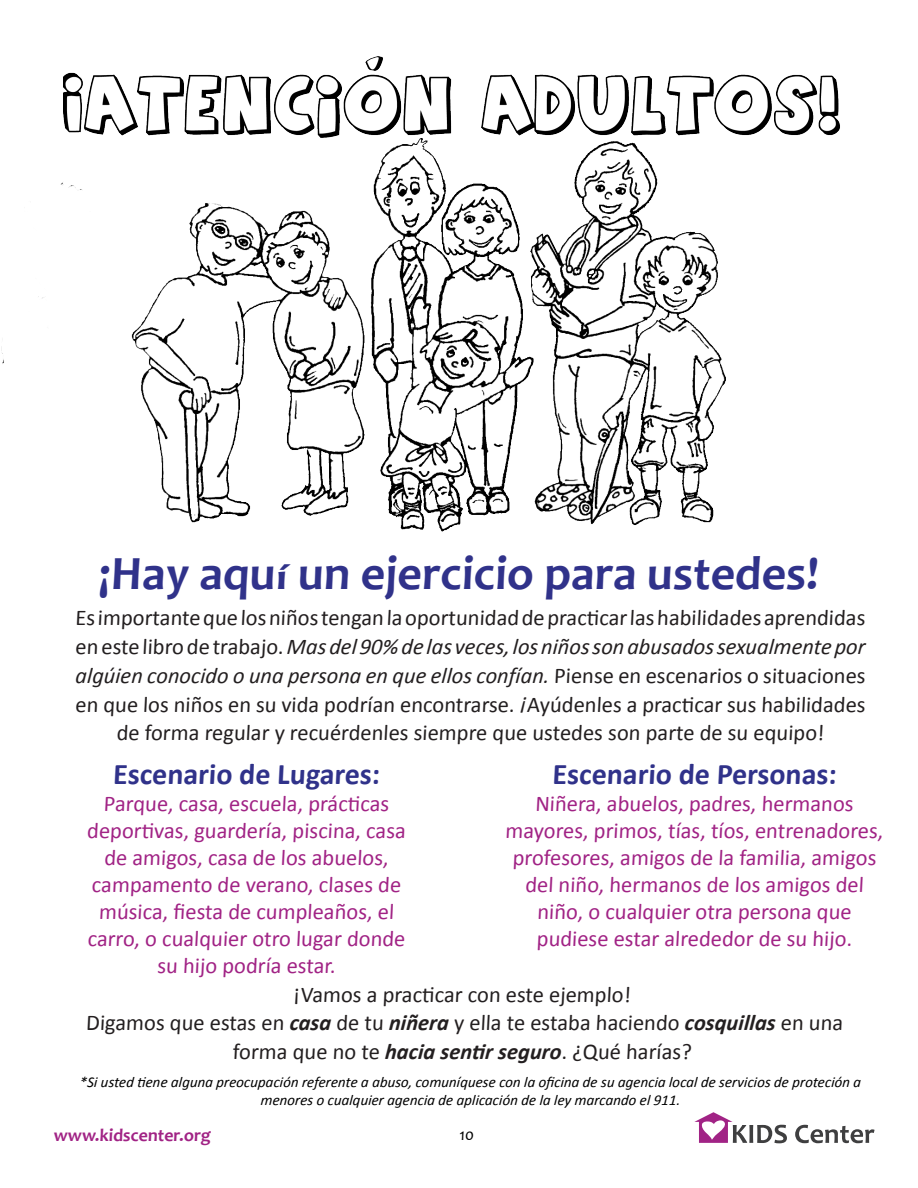
<style>
.page{position:relative;width:918px;height:1188px;background:#fff}
.page>*{position:absolute;margin:0;border:0;box-sizing:border-box;transform-origin:0 0}
.t1{font:700 48px "Candara";color:#30328a}
.t2{font:700 30px "Calibri";color:#30328a}
.t3{font:22.5px/28.8px "Calibri";color:#231f20;text-align:center}
.t4{font:22.5px/27px "Calibri";color:#a12385;text-align:center}
.t5{font:700 18px "Candara";color:#a12385}
.t6{font:16.5px "Candara";color:#000}
.t7{font:italic 15px/18px "Calibri";color:#000;text-align:center}
.s1{font-size:36px}
.s2{font-style:italic}
.s3{font-weight:700;font-style:italic}
</style>
<div class="page">
<img style="left:1px;top:182px;width:725px;height:283px">
<img style="left:64px;top:56px;width:776px;height:130px">
<svg style="left:161px;top:465px;width:714px;height:679px"></svg>
<h1 class="t1" style="left:98px;top:543px;width:724px">¡Hay aqu<span class="s1">í</span> un ejercicio para ustedes!</h1>
<p class="t3" style="left:75px;top:603px;width:793px">Es importante que los niños tengan la oportunidad de practicar las habilidades aprendidas en este libro de trabajo. <span class="s2">Mas del 90% de las veces, los niños son abusados sexualmente por algúien conocido o una persona en que ellos confían.</span> Piense en escenarios o situaciones en que los niños en su vida podrían encontrarse. <span class="s2">¡</span>Ayúdenles a practicar sus habilidades de forma regular y recuérdenles siempre que ustedes son parte de su equipo!</p>
<p class="t2" style="left:113px;top:755px;width:271px">Escenario de Lugares:</p>
<p class="t4" style="left:87px;top:790px;width:322px">Parque, casa, escuela, prácticas deportivas, guardería, piscina, casa de amigos, casa de los abuelos, campamento de verano, clases de música, fiesta de cumpleaños, el carro, o cualquier otro lugar donde su hijo podría estar.</p>
<p class="t2" style="left:552px;top:755px;width:288px">Escenario de Personas:</p>
<p class="t4" style="left:505px;top:790px;width:381px">Niñera, abuelos, padres, hermanos mayores, primos, tías, tíos, entrenadores, profesores, amigos de la familia, amigos del niño, hermanos de los amigos del niño, o cualquier otra persona que pudiese estar alrededor de su hijo.</p>
<p class="t3" style="left:293px;top:980px;width:341px">¡Vamos a practicar con este ejemplo!</p>
<p class="t3" style="left:86px;top:1009px;width:760px">Digamos que estas en <span class="s3">casa</span> de tu <span class="s3">niñera</span> y ella te estaba haciendo <span class="s3">cosquillas</span> en una forma que no te <span class="s3">hacia sentir seguro</span>. ¿Qué harías?</p>
<p class="t7" style="left:80px;top:1073px;width:784px">*Si usted tiene alguna preocupación referente a abuso, comuníquese con la oficina de su agencia local de servicios de proteción a menores o cualquier agencia de aplicación de la ley marcando el 911.</p>
<p class="t5" style="left:53px;top:1124px;width:160px">www.kidscenter.org</p>
<p class="t6" style="left:459px;top:1124px;width:17px">10</p>
</div>
